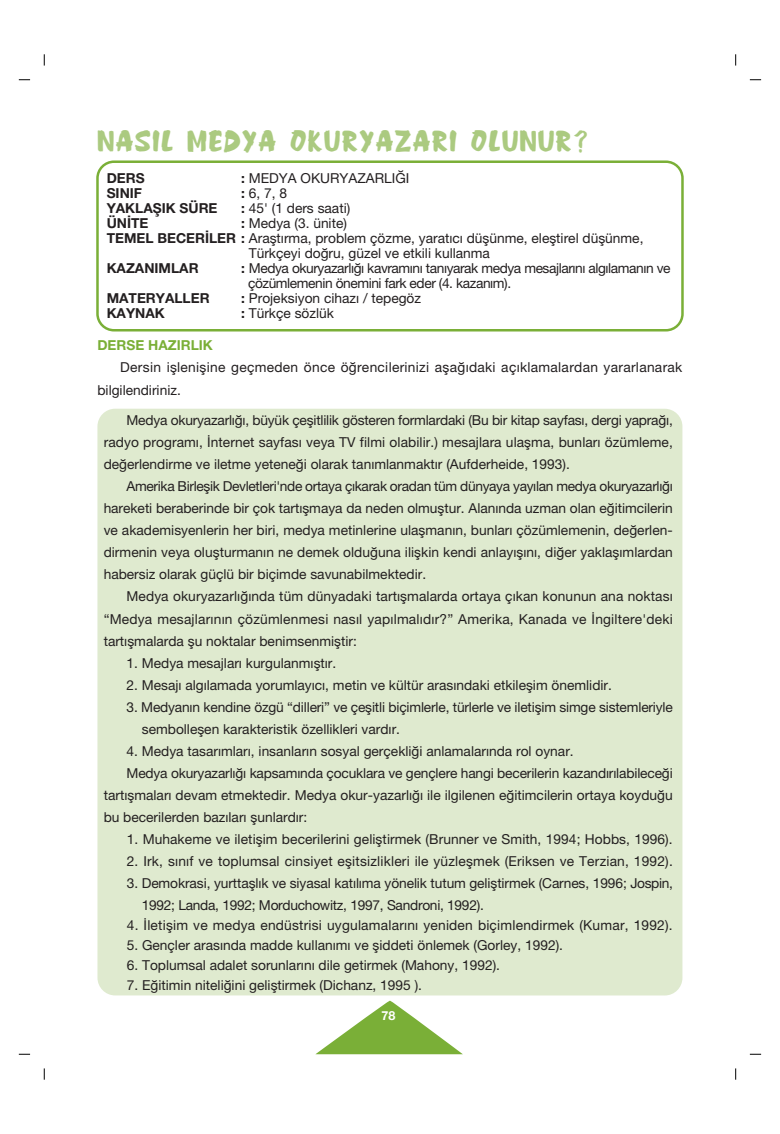
<style>
.page{position:relative;width:780px;height:1134px;background:#fff}
.page>*{position:absolute;margin:0;border:0;box-sizing:border-box;transform-origin:0 0}
.t1{font:22.5px "Anderson Fireball XL5";letter-spacing:.075em;color:#abca80}
.t2{font:13.75px/22px "Helvetica T";color:#231f20;text-align:justify}
.t3{font:13.75px/15px "Helvetica T";letter-spacing:-.03em;color:#231f20}
.t4{font:13.75px/22px "Helvetica T";letter-spacing:.02em;color:#231f20}
.t5{font:13.75px "Helvetica T Bold";color:#231f20}
.t6{font:13.75px "Helvetica T Bold";color:#7aaf37}
.t7{font:12.5px "Helvetica T Bold";color:#fff}
.s1{font-family:"Helvetica T Bold"}
</style>
<div class="page">
<svg style="left:44px;top:1068px;width:1px;height:12px"></svg>
<svg style="left:44px;top:54px;width:1px;height:12px"></svg>
<svg style="left:735px;top:54px;width:1px;height:12px"></svg>
<svg style="left:749px;top:1054px;width:12px;height:1px"></svg>
<svg style="left:735px;top:1068px;width:1px;height:12px"></svg>
<div style="left:97px;top:409px;width:585px;height:586px;background:#dfeacf;border-radius:18px"></div>
<svg style="left:316px;top:1001px;width:147px;height:53px"></svg>
<div style="left:96px;top:160px;width:587px;height:171px;border:2px solid #7aaf37;border-radius:16px"></div>
<h1 class="t1" style="left:97px;top:130px;width:493px">NASIL MEDYA OKURYAZARI OLUNUR?</h1>
<p class="t5" style="left:107px;top:173px;width:39px">DERS</p>
<p class="t2" style="left:241px;top:168px;width:170px"><span class="s1">:</span> MEDYA OKURYAZARLI⁄I</p>
<p class="t5" style="left:107px;top:188px;width:37px">SINIF</p>
<p class="t2" style="left:241px;top:183px;width:47px"><span class="s1">:</span> 6, 7, 8</p>
<p class="t5" style="left:107px;top:203px;width:112px">YAKLAfiIK SÜRE</p>
<p class="t2" style="left:241px;top:198px;width:111px"><span class="s1">:</span> 45' (1 ders saati)</p>
<p class="t5" style="left:107px;top:218px;width:43px">ÜN‹TE</p>
<p class="t2" style="left:241px;top:213px;width:107px"><span class="s1">:</span> Medya (3. ünite)</p>
<p class="t2" style="left:107px;top:228px;width:538px"><span class="s1">TEMEL BECER‹LER :</span> Araflt›rma, problem çözme, yarat›c› düflünme, elefltirel düflünme,</p>
<p class="t2" style="left:249px;top:243px;width:243px">Türkçeyi do¤ru, güzel ve etkili kullanma</p>
<p class="t5" style="left:107px;top:263px;width:93px">KAZANIMLAR</p>
<p class="t3" style="left:248px;top:262px;width:424px;text-indent:-7px"><span class="s1">:</span> Medya okuryazarl›¤› kavram›n› tan›yarak medya mesajlar›n› alg›laman›n ve çözümlemenin önemini fark eder (4. kazan›m).</p>
<p class="t5" style="left:107px;top:293px;width:104px">MATERYALLER</p>
<p class="t2" style="left:241px;top:288px;width:181px"><span class="s1">:</span> Projeksiyon cihaz› / tepegöz</p>
<p class="t5" style="left:107px;top:308px;width:60px">KAYNAK</p>
<p class="t2" style="left:241px;top:303px;width:94px"><span class="s1">:</span> Türkçe sözlük</p>
<p class="t6" style="left:97px;top:341px;width:117px">DERSE HAZIRLIK</p>
<p class="t4" style="left:97px;top:358px;width:586px;text-indent:23px">Dersin ifllenifline geçmeden önce ö¤rencilerinizi afla¤ıdaki açıklamalardan yararlanarak bilgilendiriniz.</p>
<p class="t2" style="left:104px;top:411px;width:570px;text-indent:23px">Medya okuryazarl›¤›, büyük çeflitlilik gösteren formlardaki (Bu bir kitap sayfas›, dergi yapra¤›, radyo program›, ‹nternet sayfas› veya TV filmi olabilir.) mesajlara ulaflma, bunlar› özümleme, de¤erlendirme ve iletme yetene¤i olarak tan›mlanmakt›r (Aufderheide, 1993).</p>
<p class="t2" style="left:104px;top:477px;width:570px;text-indent:23px">Amerika Birleflik Devletleri'nde ortaya ç›karak oradan tüm dünyaya yay›lan medya okuryazarl›¤› hareketi beraberinde bir çok tart›flmaya da neden olmufltur. Alanında uzman olan e¤itimcilerin ve akademisyenlerin her biri, medya metinlerine ulaflman›n, bunlar› çözümlemenin, de¤erlen&shy;dirmenin veya oluflturman›n ne demek oldu¤una iliflkin kendi anlay›fl›n›, di¤er yaklafl›mlardan habersiz olarak güçlü bir biçimde savunabilmektedir.</p>
<p class="t2" style="left:104px;top:587px;width:570px;text-indent:23px">Medya okuryazarl›¤›nda tüm dünyadaki tart›flmalarda ortaya ç›kan konunun ana noktas› “Medya mesajlar›n›n çözümlenmesi nas›l yap›lmal›d›r?” Amerika, Kanada ve ‹ngiltere'deki tart›flmalarda flu noktalar benimsenmifltir:</p>
<p class="t2" style="left:126px;top:653px;width:211px">1. Medya mesajlar› kurgulanm›flt›r.</p>
<p class="t2" style="left:126px;top:675px;width:487px">2. Mesaj› alg›lamada yorumlay›c›, metin ve kültür aras›ndaki etkileflim önemlidir.</p>
<p class="t2" style="left:142px;top:697px;width:532px;text-indent:-15px">3. Medyan›n kendine özgü “dilleri” ve çeflitli biçimlerle, türlerle ve iletiflim simge sistemleriyle sembolleflen karakteristik özellikleri vard›r.</p>
<p class="t2" style="left:126px;top:741px;width:448px">4. Medya tasar›mlar›, insanlar›n sosyal gerçekli¤i anlamalar›nda rol oynar.</p>
<p class="t2" style="left:126px;top:763px;width:547px">Medya okuryazarlı¤ı kapsamında çocuklara ve gençlere hangi becerilerin kazandırılabilece¤i</p>
<p class="t2" style="left:104px;top:785px;width:570px">tartıflmaları devam etmektedir. Medya okur-yazarl›¤› ile ilgilenen e¤itimcilerin ortaya koydu¤u</p>
<p class="t2" style="left:104px;top:807px;width:205px">bu becerilerden baz›lar› flunlard›r:</p>
<p class="t2" style="left:127px;top:829px;width:547px">1. Muhakeme ve iletiflim becerilerini gelifltirmek (Brunner ve Smith, 1994; Hobbs, 1996).</p>
<p class="t2" style="left:127px;top:851px;width:547px">2. Irk, s›n›f ve toplumsal cinsiyet eflitsizlikleri ile yüzleflmek (Eriksen ve Terzian, 1992).</p>
<p class="t2" style="left:142px;top:873px;width:532px;text-indent:-15px">3. Demokrasi, yurttafll›k ve siyasal kat›l›ma yönelik tutum gelifltirmek (Carnes, 1996; Jospin,<br>1992; Landa, 1992; Morduchowitz, 1997, Sandroni, 1992).</p>
<p class="t2" style="left:127px;top:915px;width:547px">4. ‹letiflim ve medya endüstrisi uygulamalar›n› yeniden biçimlendirmek (Kumar, 1992).</p>
<p class="t2" style="left:127px;top:935px;width:437px">5. Gençler aras›nda madde kullan›m› ve fliddeti önlemek (Gorley, 1992).</p>
<p class="t2" style="left:127px;top:956px;width:375px">6. Toplumsal adalet sorunlar›n› dile getirmek (Mahony, 1992).</p>
<p class="t2" style="left:127px;top:976px;width:297px">7. E¤itimin niteli¤ini gelifltirmek (Dichanz, 1995 ).</p>
<p class="t7" style="left:381px;top:1011px;width:15px">78</p>
</div>
